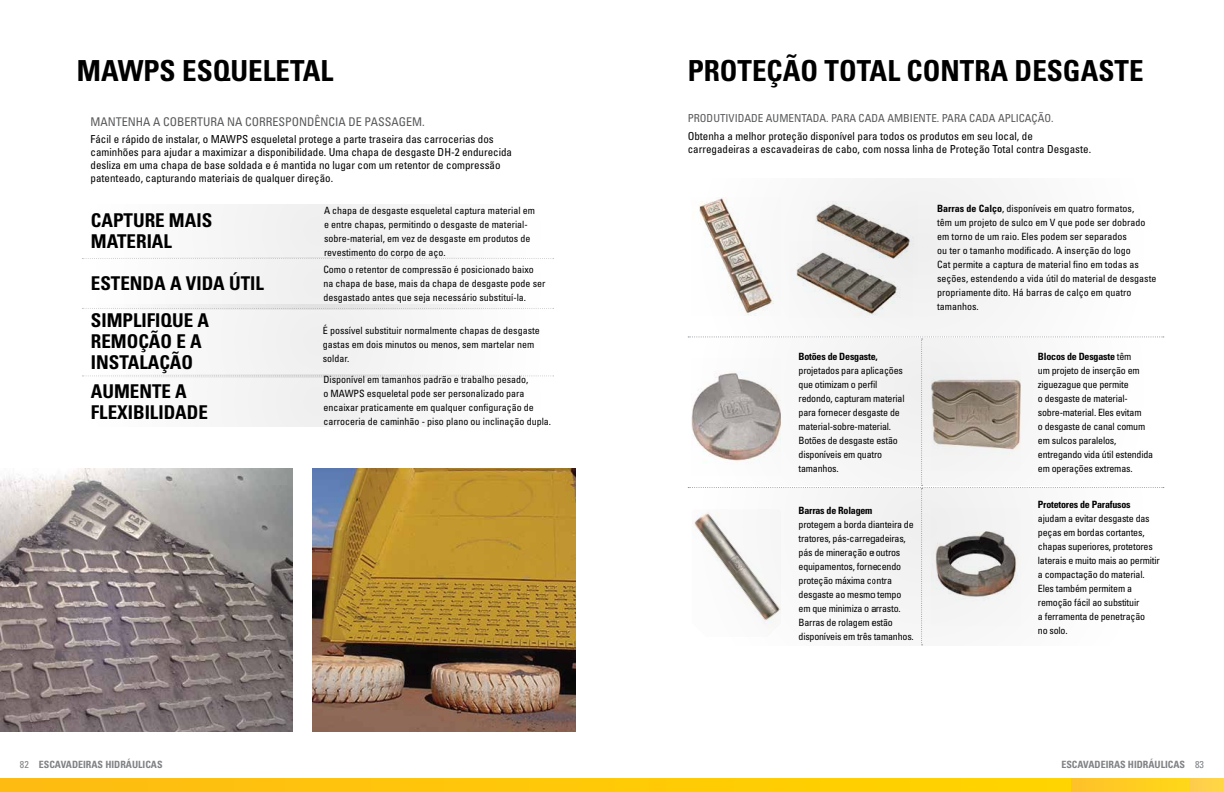
<style>
.page{position:relative;width:1224px;height:792px;background:#fff}
.page>*{position:absolute;margin:0;border:0;box-sizing:border-box;transform-origin:0 0}
.t1{font:700 condensed 29px "Univers";color:#000}
.t2{font:700 condensed 19px/21px "Univers";color:#000}
.t3{font:condensed 12px "Univers";color:#58595b}
.t4{font:condensed 11px/13px "Univers";color:#000}
.t5{font:condensed 11px "Univers";color:#58595b}
.t6{font:condensed 10px/14px "Univers";color:#000}
.t7{font:condensed 10px/14px "Univers";letter-spacing:-.02em;color:#000}
.t8{font:700 condensed 10px "Univers";letter-spacing:-.02em;color:#000}
.t9{font:700 condensed 10px "Univers";color:#808285}
.s1{font-weight:700}
.s2{font-weight:400}
</style>
<div class="page">
<div style="left:688px;top:178px;width:469px;height:157px;background:#f8f8f8"></div>
<svg style="left:688px;top:336px;width:476px;height:309px"></svg>
<img style="left:699px;top:198px;width:75px;height:116px">
<img style="left:692px;top:359px;width:89px;height:117px">
<img style="left:692px;top:510px;width:89px;height:127px">
<img style="left:931px;top:362px;width:89px;height:108px">
<img style="left:931px;top:508px;width:89px;height:118px">
<img style="left:815px;top:203px;width:99px;height:45px">
<img style="left:796px;top:242px;width:117px;height:73px">
<img style="left:312px;top:469px;width:264px;height:263px">
<img style="left:0;top:468px;width:292px;height:264px">
<div style="left:82px;top:374px;width:471px;height:53px;background:#f7f7f7"></div>
<div style="left:82px;top:304px;width:471px;height:73px;background:#f7f7f7"></div>
<div style="left:82px;top:257px;width:471px;height:53px;background:#f7f7f7"></div>
<div style="left:82px;top:204px;width:471px;height:54px;background:#f7f7f7"></div>
<svg style="left:82px;top:375px;width:472px;height:1px"></svg>
<svg style="left:82px;top:258px;width:472px;height:1px"></svg>
<svg style="left:82px;top:308px;width:472px;height:1px"></svg>
<div style="left:0;top:778px;width:1071px;height:14px;background:#ffc808"></div>
<div style="left:1071px;top:778px;width:118px;height:14px;background:#fc2"></div>
<div style="left:1189px;top:778px;width:35px;height:14px;background:#ffd249"></div>
<h1 class="t1" style="left:77px;top:53px;width:258px">MAWPS ESQUELETAL</h1>
<p class="t3" style="left:91px;top:114px;width:336px">MANTENHA A COBERTURA NA CORRESPONDÊNCIA DE PASSAGEM.</p>
<p class="t4" style="left:91px;top:133px;width:423px">Fácil e rápido de instalar, o MAWPS esqueletal protege a parte traseira das carrocerias dos caminhões para ajudar a maximizar a disponibilidade. Uma chapa de desgaste DH-2 endurecida desliza em uma chapa de base soldada e é mantida no lugar com um retentor de compressão patenteado, capturando materiais de qualquer direção.</p>
<h2 class="t2" style="left:91px;top:210px;width:123px">CAPTURE MAIS<br>MATERIAL</h2>
<h2 class="t2" style="left:91px;top:264px;width:175px;line-height:37.7px">ESTENDA A VIDA ÚTIL<br>SIMPLIFIQUE A</h2>
<h2 class="t2" style="left:91px;top:331px;width:112px">REMOÇÃO E A<br>INSTALAÇÃO</h2>
<h2 class="t2" style="left:91px;top:381px;width:119px">AUMENTE A<br>FLEXIBILIDADE</h2>
<p class="t6" style="left:324px;top:203px;width:213px">A chapa de desgaste esqueletal captura material em e entre chapas, permitindo o desgaste de material&shy;sobre-material, em vez de desgaste em produtos de revestimento do corpo de aço.</p>
<p class="t6" style="left:323px;top:262px;width:224px">Como o retentor de compressão é posicionado baixo na chapa de base, mais da chapa de desgaste pode ser desgastado antes que seja necessário substituí-la.</p>
<p class="t6" style="left:323px;top:323px;width:219px">É possível substituir normalmente chapas de desgaste gastas em dois minutos ou menos, sem martelar nem soldar.</p>
<p class="t6" style="left:323px;top:373px;width:229px">Disponível em tamanhos padrão e trabalho pesado,<br>o MAWPS esqueletal pode ser personalizado para encaixar praticamente em qualquer configuração de carroceria de caminhão - piso plano ou inclinação dupla.</p>
<h1 class="t1" style="left:688px;top:53px;width:457px">PROTEÇÃO TOTAL CONTRA DESGASTE</h1>
<p class="t5" style="left:688px;top:112px;width:367px">PRODUTIVIDADE AUMENTADA. PARA CADA AMBIENTE. PARA CADA APLICAÇÃO.</p>
<p class="t4" style="left:688px;top:129px;width:405px">Obtenha a melhor proteção disponível para todos os produtos em seu local, de carregadeiras a escavadeiras de cabo, com nossa linha de Proteção Total contra Desgaste.</p>
<p class="t8" style="left:799px;top:351px;width:81px">Botões de Desgaste,</p>
<p class="t7" style="left:799px;top:364px;width:108px">projetados para aplicações que otimizam o perfil redondo, capturam material para fornecer desgaste de material-sobre-material.<br>Botões de desgaste estão disponíveis em quatro tamanhos.</p>
<p class="t8" style="left:799px;top:504px;width:76px">Barras de Rolagem</p>
<p class="t7" style="left:799px;top:517px;width:117px">protegem a borda dianteira de tratores, pás-carregadeiras, pás de mineração e outros equipamentos, fornecendo proteção máxima contra desgaste ao mesmo tempo em que minimiza o arrasto.<br>Barras de rolagem estão disponíveis em três tamanhos.</p>
<p class="t6" style="left:937px;top:201px;width:221px"><span class="s1">Barras de Calço</span>, disponíveis em quatro formatos,<br>têm um projeto de sulco em V que pode ser dobrado em torno de um raio. Eles podem ser separados<br>ou ter o tamanho modificado. A inserção do logo<br>Cat permite a captura de material fino em todas as seções, estendendo a vida útil do material de desgaste propriamente dito. Há barras de calço em quatro tamanhos.</p>
<p class="t7" style="left:1038px;top:350px;width:117px"><span class="s1">Blocos de Desgaste</span> têm<br>um projeto de inserção em ziguezague que permite<br>o desgaste de material&shy;sobre-material. Eles evitam<br>o desgaste de canal comum em sulcos paralelos, entregando vida útil estendida em operações extremas.</p>
<p class="t8" style="left:1038px;top:498px;width:94px">Protetores de Parafusos</p>
<p class="t7" style="left:1038px;top:511px;width:123px">ajudam a evitar desgaste das peças em bordas cortantes, chapas superiores, protetores laterais e muito mais ao permitir a compactação do material.<br>Eles também permitem a remoção fácil ao substituir<br>a ferramenta de penetração<br>no solo.</p>
<p class="t9" style="left:20px;top:758px;width:144px"><span class="s2">82</span> ESCAVADEIRAS HIDRÁULICAS</p>
<p class="t9" style="left:1061px;top:758px;width:144px">ESCAVADEIRAS HIDRÁULICAS <span class="s2">83</span></p>
</div>
